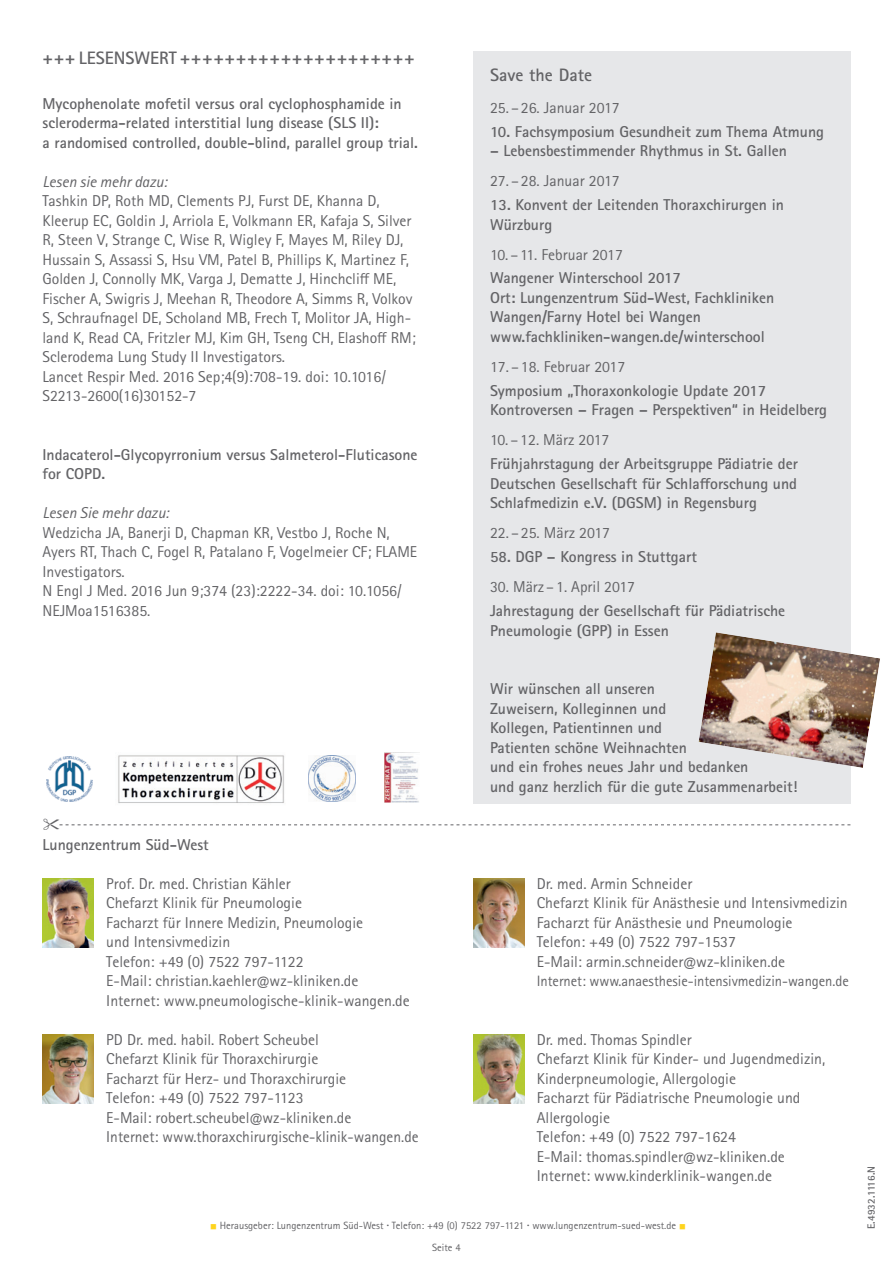
<style>
.page{position:relative;width:893px;height:1263px;background:#fff}
.page>*{position:absolute;margin:0;border:0;box-sizing:border-box;transform-origin:0 0}
.t1{font:700 18px "Rotis Sans Serif Pro";color:#636366}
.t2{font:15.75px/19.5px "Rotis Sans Serif Pro";color:#636366}
.t3{font:700 15.75px/19.5px "Rotis Sans Serif Pro";color:#636366}
.t4{font:italic 15.75px "Rotis Sans Serif Pro";color:#636366}
.t5{font:15px "Rotis Sans Serif Pro";color:#636366}
.t6{font:10.5px/22.4px "Rotis Sans Serif Pro";color:#636366;text-align:center}
.t7{font:700 10.5px "Rotis Sans Serif Pro";letter-spacing:.005em;color:#636366}
.s1{color:#fed41d}
.s2{font-size:4.5px}
</style>
<div class="page">
<div style="left:473px;top:51px;width:377px;height:753px;background:#e6e7e9"></div>
<img style="left:43px;top:878px;width:51px;height:69px">
<img style="left:43px;top:1034px;width:51px;height:69px">
<img style="left:473px;top:878px;width:51px;height:69px">
<img style="left:473px;top:1034px;width:51px;height:69px">
<img style="left:118px;top:755px;width:166px;height:48px">
<img style="left:47px;top:756px;width:45px;height:46px">
<img style="left:309px;top:756px;width:46px;height:46px">
<img style="left:385px;top:753px;width:34px;height:49px">
<img style="left:698px;top:632px;width:182px;height:136px">
<svg style="left:59px;top:824px;width:791px;height:2px"></svg>
<p class="t1" style="left:43px;top:51px;width:374px">+++ LESENSWERT +++++++++++++++++++++</p>
<p class="t3" style="left:43px;top:95px;width:377px">Mycophenolate mofetil versus oral cyclophosphamide in scleroderma-related interstitial lung disease (SLS II):<br>a randomised controlled, double-blind, parallel group trial.</p>
<p class="t4" style="left:43px;top:176px;width:126px">Lesen sie mehr dazu:</p>
<p class="t2" style="left:43px;top:192px;width:375px">Tashkin DP, Roth MD, Clements PJ, Furst DE, Khanna D, Kleerup EC, Goldin J, Arriola E, Volkmann ER, Kafaja S, Silver R, Steen V, Strange C, Wise R, Wigley F, Mayes M, Riley DJ, Hussain S, Assassi S, Hsu VM, Patel B, Phillips K, Martinez F, Golden J, Connolly MK, Varga J, Dematte J, Hinchcliff ME, Fischer A, Swigris J, Meehan R, Theodore A, Simms R, Volkov S, Schraufnagel DE, Scholand MB, Frech T, Molitor JA, High&shy;land K, Read CA, Fritzler MJ, Kim GH, Tseng CH, Elashoff RM; Sclerodema Lung Study II Investigators.<br>Lancet Respir Med. 2016 Sep;4(9):708-19. doi: 10.1016/ S2213-2600(16)30152-7</p>
<p class="t3" style="left:43px;top:446px;width:376px">Indacaterol-Glycopyrronium versus Salmeterol-Fluticasone for COPD.</p>
<p class="t4" style="left:43px;top:507px;width:128px">Lesen Sie mehr dazu:</p>
<p class="t2" style="left:43px;top:524px;width:376px">Wedzicha JA, Banerji D, Chapman KR, Vestbo J, Roche N, Ayers RT, Thach C, Fogel R, Patalano F, Vogelmeier CF; FLAME Investigators.<br>N Engl J Med. 2016 Jun 9;374 (23):2222-34. doi: 10.1056/ NEJMoa1516385.</p>
<p class="t3" style="left:43px;top:836px;width:168px">Lungenzentrum Süd-West</p>
<p class="t2" style="left:106px;top:875px;width:305px">Prof. Dr. med. Christian Kähler<br>Chefarzt Klinik für Pneumologie<br>Facharzt für Innere Medizin, Pneumologie<br>und Intensivmedizin<br>Telefon: +49 (0) 7522 797-1122<br>E-Mail: christian.kaehler@wz-kliniken.de Internet: www.pneumologische-klinik-wangen.de</p>
<p class="t2" style="left:106px;top:1031px;width:314px">PD Dr. med. habil. Robert Scheubel<br>Chefarzt Klinik für Thoraxchirurgie<br>Facharzt für Herz- und Thoraxchirurgie<br>Telefon: +49 (0) 7522 797-1123<br>E-Mail: robert.scheubel@wz-kliniken.de<br>Internet: www.thoraxchirurgische-klinik-wangen.de</p>
<p class="t1" style="left:490px;top:68px;width:104px">Save the Date</p>
<p class="t2" style="left:490px;top:99px;width:131px">25. – 26. Januar 2017</p>
<p class="t3" style="left:490px;top:123px;width:335px">10. Fachsymposium Gesundheit zum Thema Atmung</p>
<p class="t3" style="left:490px;top:143px;width:298px">– Lebensbestimmender Rhythmus in St. Gallen</p>
<p class="t2" style="left:490px;top:173px;width:131px">27. – 28. Januar 2017</p>
<p class="t3" style="left:490px;top:196px;width:295px">13. Konvent der Leitenden Thoraxchirurgen in<br>Würzburg</p>
<p class="t2" style="left:490px;top:246px;width:134px">10. – 11. Februar 2017</p>
<p class="t3" style="left:490px;top:270px;width:286px">Wangener Winterschool 2017<br>Ort: Lungenzentrum Süd-West, Fachkliniken Wangen/Farny Hotel bei Wangen www.fachkliniken-wangen.de/winterschool</p>
<p class="t2" style="left:490px;top:358px;width:137px">17. – 18. Februar 2017</p>
<p class="t3" style="left:490px;top:382px;width:339px">Symposium „Thoraxonkologie Update 2017<br>Kontroversen – Fragen – Perspektiven“ in Heidelberg</p>
<p class="t2" style="left:490px;top:432px;width:121px">10. – 12. März 2017</p>
<p class="t3" style="left:490px;top:456px;width:309px;text-align:justify">Frühjahrstagung der Arbeitsgruppe Pädiatrie der Deutschen Gesellschaft für Schlafforschung und Schlafmedizin e.V. (DGSM) in Regensburg</p>
<p class="t2" style="left:490px;top:525px;width:122px">22. – 25. März 2017</p>
<p class="t3" style="left:490px;top:549px;width:208px">58. DGP – Kongress in Stuttgart</p>
<p class="t2" style="left:490px;top:578px;width:147px">30. März – 1. April 2017</p>
<p class="t3" style="left:490px;top:602px;width:297px">Jahrestagung der Gesellschaft für Pädiatrische<br>Pneumologie (GPP) in Essen</p>
<p class="t3" style="left:490px;top:680px;width:309px">Wir wünschen all unseren<br>Zuweisern, Kolleginnen und<br>Kollegen, Patientinnen und<br>Patienten schöne Weihnachten<br>und ein frohes neues Jahr und bedanken<br>und ganz herzlich für die gute Zusammenarbeit!</p>
<p class="t2" style="left:537px;top:875px;width:312px">Dr. med. Armin Schneider<br>Chefarzt Klinik für Anästhesie und Intensivmedizin Facharzt für Anästhesie und Pneumologie<br>Telefon: +49 (0) 7522 797-1537<br>E-Mail: armin.schneider@wz-kliniken.de</p>
<p class="t5" style="left:537px;top:976px;width:314px">Internet: www.anaesthesie-intensivmedizin-wangen.de</p>
<p class="t2" style="left:537px;top:1031px;width:290px">Dr. med. Thomas Spindler<br>Chefarzt Klinik für Kinder- und Jugendmedizin, Kinderpneumo logie, Allergologie<br>Facharzt für Pädiatrische Pneumologie und Allergologie<br>Telefon: +49 (0) 7522 797-1624<br>E-Mail: thomas.spindler@wz-kliniken.de Internet: www.kinderklinik-wangen.de</p>
<p class="t6" style="left:210px;top:1215px;width:477px"><span class="s1">■</span> Herausgeber: Lungenzentrum Süd-West <span class="s2">•</span> Telefon: +49 (0) 7522 797-1121 <span class="s2">•</span> www.lungenzentrum-sued-west.de <span class="s1">■<br></span>Seite 4</p>
<p class="t7" style="left:868px;top:1229px;width:65px;rotate:-90deg">E.4932.1116.N</p>
</div>
